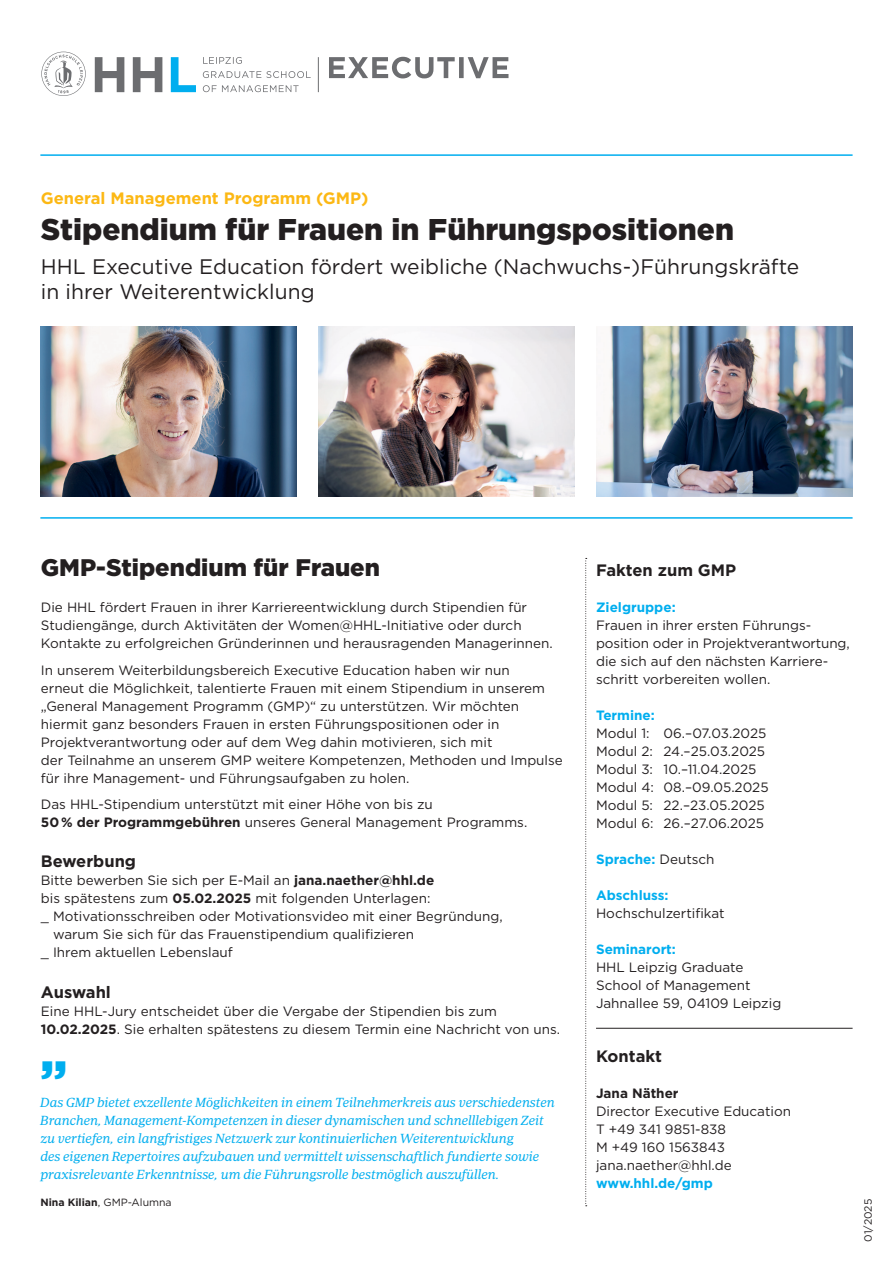
<style>
.page{position:relative;width:893px;height:1263px;background:#fff}
.page>*{position:absolute;margin:0;border:0;box-sizing:border-box;transform-origin:0 0}
.t1{font:900 49.5px "Gotham";color:#00aeef}
.t2{font:900 30px "Gotham";color:#231f20}
.t3{font:900 24px "Gotham";color:#231f20}
.t4{font:21px/25.2px "Gotham";color:#231f20}
.t5{font:700 16.5px "Gotham";color:#231f20}
.t6{font:700 16.5px "Gotham";color:#fcb814}
.t7{font:13.5px/18px "Gotham";color:#231f20}
.t8{font:13.5px/18px "Periodico Text Lg It";color:#00aeef}
.t9{font:700 13.5px "Gotham";color:#00aeef}
.t10{font:700 13.5px "Gotham";color:#231f20}
.t11{font:10.5px "Gotham";color:#231f20}
.s1{font-weight:700}
.s2{font-weight:400;color:#231f20}
</style>
<div class="page">
<img style="left:596px;top:327px;width:257px;height:170px">
<img style="left:40px;top:327px;width:257px;height:170px">
<hr style="left:40px;top:154px;width:813px;height:2px;background:#00aeef">
<hr style="left:40px;top:517px;width:813px;height:2px;background:#00aeef">
<img style="left:318px;top:327px;width:257px;height:170px">
<hr style="left:318px;top:57px;width:1px;height:35px;background:#6c6d70">
<svg style="left:171px;top:57px;width:25px;height:35px"></svg>
<svg style="left:95px;top:57px;width:67px;height:35px"></svg>
<svg style="left:41px;top:52px;width:45px;height:44px"></svg>
<svg style="left:203px;top:85px;width:96px;height:7px"></svg>
<svg style="left:203px;top:71px;width:108px;height:7px"></svg>
<svg style="left:203px;top:57px;width:39px;height:7px"></svg>
<svg style="left:329px;top:57px;width:179px;height:21px"></svg>
<svg style="left:585px;top:558px;width:2px;height:648px"></svg>
<hr style="left:596px;top:1028px;width:257px;height:1px;background:#231f20">
<p class="t6" style="left:41px;top:188px;width:329px">General Management Programm (GMP)</p>
<h2 class="t2" style="left:41px;top:212px;width:695px">Stipendium für Frauen in Führungspositionen</h2>
<h3 class="t4" style="left:41px;top:254px;width:760px">HHL Executive Education fördert weibliche (Nachwuchs-)Führungskräfte in ihrer Weiterentwicklung</h3>
<h3 class="t3" style="left:41px;top:554px;width:341px">GMP-Stipendium für Frauen</h3>
<p class="t7" style="left:41px;top:598px;width:513px">Die HHL fördert Frauen in ihrer Karriereentwicklung durch Stipendien für<br>Studiengänge, durch Aktivitäten der Women@HHL-Initiative oder durch<br>Kontakte zu erfolgreichen Gründerinnen und herausragenden Managerinnen.</p>
<p class="t7" style="left:41px;top:660px;width:523px">In unserem Weiterbildungsbereich Executive Education haben wir nun<br>erneut die Möglichkeit, talentierte Frauen mit einem Stipendium in unserem „General Management Programm (GMP)“ zu unterstützen. Wir möchten hiermit ganz besonders Frauen in ersten Führungspositionen oder in Projektverantwortung oder auf dem Weg dahin motivieren, sich mit<br>der Teilnahme an unserem GMP weitere Kompetenzen, Methoden und Impulse für ihre Management- und Führungsaufgaben zu holen.</p>
<p class="t7" style="left:41px;top:795px;width:488px">Das HHL-Stipendium unterstützt mit einer Höhe von bis zu<br><span class="s1">50 % der Programmgebühren</span> unseres General Management Programms.</p>
<p class="t5" style="left:41px;top:850px;width:97px">Bewerbung</p>
<p class="t7" style="left:41px;top:871px;width:395px">Bitte bewerben Sie sich per E-Mail an <span class="s1">jana.naether@hhl.de</span></p>
<p class="t7" style="left:41px;top:889px;width:391px">bis spätestens zum <span class="s1">05.02.2025</span> mit folgenden Unterlagen:</p>
<p class="t7" style="left:41px;top:907px;width:463px">_ Motivationsschreiben oder Motivationsvideo mit einer Begründung,</p>
<p class="t7" style="left:53px;top:925px;width:363px">warum Sie sich für das Frauenstipendium qualifizieren</p>
<p class="t7" style="left:41px;top:943px;width:193px">_ Ihrem aktuellen Lebenslauf</p>
<p class="t5" style="left:41px;top:981px;width:72px">Auswahl</p>
<p class="t7" style="left:41px;top:1001px;width:521px">Eine HHL-Jury entscheidet über die Vergabe der Stipendien bis zum<br><span class="s1">10.02.2025</span>. Sie erhalten spätestens zu diesem Termin eine Nachricht von uns.</p>
<h1 class="t1" style="left:40px;top:1025px;width:29px">„</h1>
<p class="t8" style="left:40px;top:1093px;width:516px">Das GMP bietet exzellente Möglichkeiten in einem Teilnehmerkreis aus verschiedensten Branchen, Management-Kompetenzen in dieser dynamischen und schnelllebigen Zeit zu vertiefen, ein langfristiges Netzwerk zur kontinuierlichen Weiterentwicklung<br>des eigenen Repertoires aufzubauen und vermittelt wissenschaftlich fundierte sowie praxisrelevante Erkenntnisse, um die Führungsrolle bestmöglich auszufüllen.</p>
<p class="t11" style="left:40px;top:1196px;width:133px"><span class="s1">Nina Kilian</span>, GMP-Alumna</p>
<p class="t5" style="left:596px;top:559px;width:142px">Fakten zum GMP</p>
<p class="t9" style="left:596px;top:598px;width:81px">Zielgruppe:</p>
<p class="t7" style="left:596px;top:616px;width:255px">Frauen in ihrer ersten Führungs&shy;position oder in Projektverantwortung, die sich auf den nächsten Karriere&shy;schritt vorbereiten wollen.</p>
<p class="t9" style="left:596px;top:706px;width:60px">Termine:</p>
<p class="t7" style="left:596px;top:724px;width:174px">Modul 1: 06.–07.03.2025<br>Modul 2: 24.–25.03.2025<br>Modul 3: 10.–11.04.2025<br>Modul 4: 08.–09.05.2025<br>Modul 5: 22.–23.05.2025<br>Modul 6: 26.–27.06.2025</p>
<p class="t9" style="left:596px;top:850px;width:120px">Sprache: <span class="s2">Deutsch</span></p>
<p class="t9" style="left:596px;top:886px;width:74px">Abschluss:</p>
<p class="t7" style="left:596px;top:904px;width:130px">Hochschulzertifikat</p>
<p class="t9" style="left:596px;top:940px;width:81px">Seminarort:</p>
<p class="t7" style="left:596px;top:958px;width:187px">HHL Leipzig Graduate<br>School of Management<br>Jahnallee 59, 04109 Leipzig</p>
<p class="t5" style="left:596px;top:1045px;width:67px">Kontakt</p>
<p class="t10" style="left:596px;top:1084px;width:84px">Jana Näther</p>
<p class="t7" style="left:596px;top:1102px;width:197px">Director Executive Education<br>T +49 341 9851-838<br>M +49 160 1563843 jana.naether@hhl.de</p>
<p class="t9" style="left:596px;top:1174px;width:118px">www.hhl.de/gmp</p>
<p class="t11" style="left:861px;top:1242px;width:44px;rotate:-90deg">01/2025</p>
</div>
